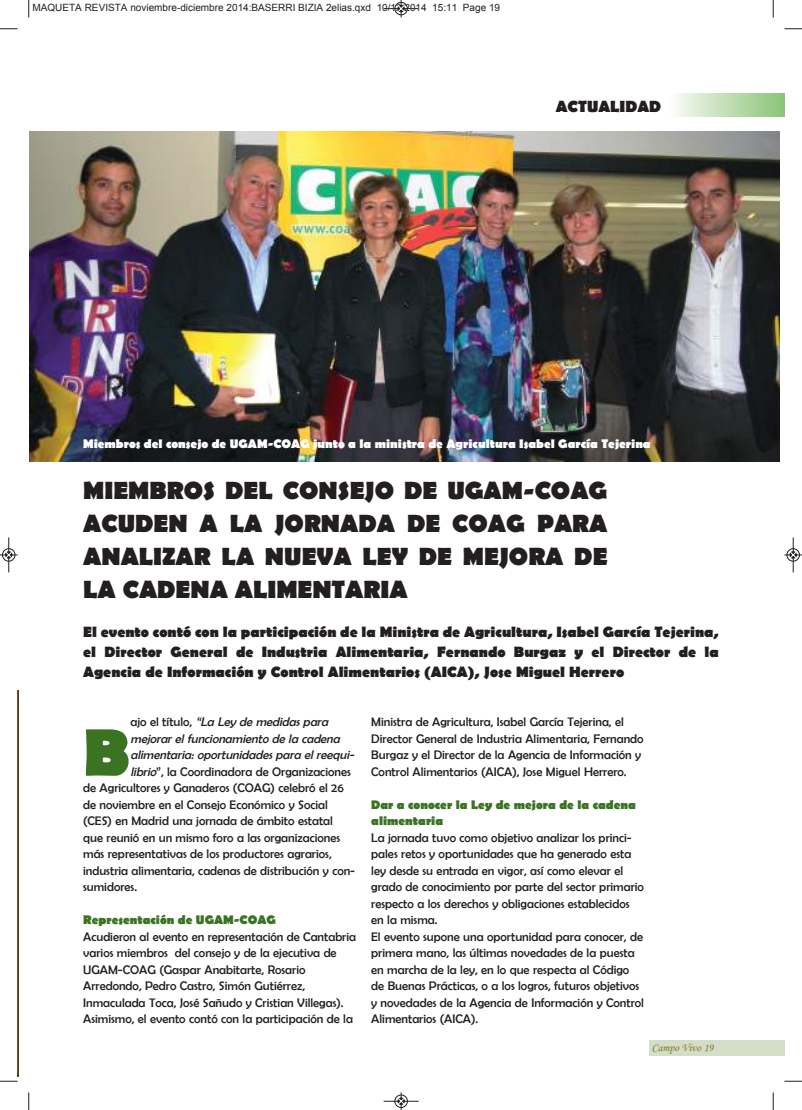
<style>
.page{position:relative;width:802px;height:1110px;background:#fff}
.page>*{position:absolute;margin:0;border:0;box-sizing:border-box;transform-origin:0 0}
.t1{font:700 67.75px "Berlin Sans FB";color:#3a7322}
.t2{font:700 25px/33px "Berlin Sans FB";color:#241f1f;text-align:justify}
.t3{font:700 16.25px "Berlin Sans FB";color:#241f1f}
.t4{font:700 15px/19.8px "Berlin Sans FB";color:#241f1f;text-align:justify}
.t5{font:12.5px/16.5px "Berlin Sans FB";color:#241f1f}
.t6{font:italic 12.5px "Berlin Sans FB";color:#241f1f}
.t7{font:700 12.5px "Berlin Sans FB";color:#fff}
.t8{font:700 12.5px/16.5px "Berlin Sans FB";color:#3a7322}
.t9{font:11.25px "Monotype Corsiva";color:#847321}
.t10{font:10px "Arial";color:#241f1f}
.s1{font-style:normal}
.s2{font-style:italic}
</style>
<div class="page">
<div style="left:649px;top:1040px;width:135px;height:16px;background:#d3dec8"></div>
<img style="left:30px;top:131px;width:749px;height:331px">
<img style="left:18px;top:690px;width:1px;height:386px">
<svg style="left:28px;top:0;width:2px;height:18px"></svg>
<svg style="left:0;top:28px;width:18px;height:2px"></svg>
<svg style="left:772px;top:0;width:2px;height:18px"></svg>
<svg style="left:784px;top:28px;width:18px;height:2px"></svg>
<svg style="left:28px;top:1092px;width:2px;height:18px"></svg>
<svg style="left:0;top:1081px;width:18px;height:1px"></svg>
<svg style="left:772px;top:1092px;width:2px;height:18px"></svg>
<svg style="left:784px;top:1081px;width:18px;height:1px"></svg>
<div style="left:394px;top:2px;width:14px;height:13px;border:1px solid #fff;border-radius:50%"></div>
<hr style="left:383px;top:8px;width:35px;height:1px;background:#241f1f">
<div style="left:395px;top:2px;width:12px;height:13px;border:1px solid #241f1f;border-radius:50%"></div>
<svg style="left:398px;top:0;width:6px;height:17px"></svg>
<div style="left:394px;top:1094px;width:14px;height:14px;border:1px solid #fff;border-radius:50%"></div>
<hr style="left:383px;top:1101px;width:35px;height:1px;background:#241f1f">
<div style="left:395px;top:1095px;width:12px;height:13px;border:1px solid #241f1f;border-radius:50%"></div>
<svg style="left:398px;top:1092px;width:6px;height:18px"></svg>
<div style="left:2px;top:548px;width:13px;height:14px;border:1px solid #fff;border-radius:50%"></div>
<hr style="left:9px;top:537px;width:1px;height:35px;background:#241f1f">
<div style="left:2px;top:548px;width:13px;height:13px;border:1px solid #241f1f;border-radius:50%"></div>
<svg style="left:0;top:552px;width:18px;height:6px"></svg>
<div style="left:786px;top:548px;width:13px;height:14px;border:1px solid #fff;border-radius:50%"></div>
<hr style="left:793px;top:537px;width:1px;height:35px;background:#241f1f">
<div style="left:786px;top:548px;width:13px;height:13px;border:1px solid #241f1f;border-radius:50%"></div>
<svg style="left:784px;top:552px;width:18px;height:6px"></svg>
<p class="t10" style="left:32px;top:2px;width:469px">MAQUETA REVISTA noviembre-diciembre 2014:BASERRI BIZIA 2elias.qxd 10/12/2014 15:11 Page 19</p>
<h3 class="t3" style="left:555px;top:97px;width:107px">ACTUALIDAD</h3>
<p class="t7" style="left:83px;top:436px;width:569px">Miembros del consejo de UGAM-COAG junto a la ministra de Agricultura Isabel García Tejerina</p>
<h2 class="t2" style="left:83px;top:475px;width:526px">MIEMBROS DEL CONSEJO DE UGAM-COAG ACUDEN A LA JORNADA DE COAG PARA ANALIZAR LA NUEVA LEY DE MEJORA DE LA CADENA ALIMENTARIA</h2>
<p class="t4" style="left:83px;top:623px;width:637px">El evento contó con la participación de la Ministra de Agricultura, Isabel García Tejerina, el Director General de Industria Alimentaria, Fernando Burgaz y el Director de la Agencia de Información y Control Alimentarios (AICA), Jose Miguel Herrero</p>
<p class="t6" style="left:130px;top:715px;width:202px"><span class="s1">ajo el título,</span> “LaLeydemedidaspara</p>
<p class="t6" style="left:130px;top:732px;width:213px">mejorar el funcionamiento de la cadena</p>
<p class="t6" style="left:130px;top:748px;width:228px">alimentaria: oportunidades para el reequi-</p>
<p class="t5" style="left:130px;top:763px;width:222px"><span class="s2">librio</span>”, la Coordinadora de Organizaciones</p>
<p class="t5" style="left:83px;top:780px;width:262px">de Agricultores y Ganaderos (COAG) celebró el 26</p>
<p class="t5" style="left:83px;top:796px;width:246px">de noviembre en el Consejo Económico y Social</p>
<p class="t5" style="left:83px;top:813px;width:251px">(CES) en Madrid una jornada de ámbito estatal</p>
<p class="t5" style="left:83px;top:829px;width:258px">que reunió en un mismo foro a las organizaciones</p>
<p class="t5" style="left:83px;top:846px;width:250px">más representativas de los productores agrarios,</p>
<p class="t5" style="left:83px;top:862px;width:273px">industria alimentaria, cadenas de distribución y con-</p>
<p class="t5" style="left:83px;top:879px;width:55px">sumidores.</p>
<p class="t8" style="left:83px;top:912px;width:194px">Representación de UGAM-COAG</p>
<p class="t5" style="left:83px;top:928px;width:274px">Acudieron al evento en representación de Cantabria varios miembros del consejo y de la ejecutiva de UGAM-COAG (Gaspar Anabitarte, Rosario Arredondo, Pedro Castro, Simón Gutiérrez, Inmaculada Toca, José Sañudo y Cristian Villegas).<br>Asimismo, el evento contó con la participación de la</p>
<h1 class="t1" style="left:83px;top:714px;width:49px">B</h1>
<p class="t5" style="left:371px;top:714px;width:274px">Ministra de Agricultura, Isabel García Tejerina, el Director General de Industria Alimentaria, Fernando Burgaz y el Director de la Agencia de Información y Control Alimentarios (AICA), Jose Miguel Herrero.</p>
<p class="t8" style="left:371px;top:797px;width:266px">Dar a conocer la Ley de mejora de la cadena alimentaria</p>
<p class="t5" style="left:371px;top:829px;width:274px">La jornada tuvo como objetivo analizar los princi&shy;pales retos y oportunidades que ha generado esta ley desde su entrada en vigor, así como elevar el grado de conocimiento por parte del sector primario respecto a los derechos y obligaciones establecidos en la misma.<br>El evento supone una oportunidad para conocer, de primera mano, las últimas novedades de la puesta en marcha de la ley, en lo que respecta al Código de Buenas Prácticas, o a los logros, futuros objetivos y novedades de la Agencia de Información y Control Alimentarios (AICA).</p>
<p class="t9" style="left:652px;top:1042px;width:63px">Campo Vivo 19</p>
</div>
